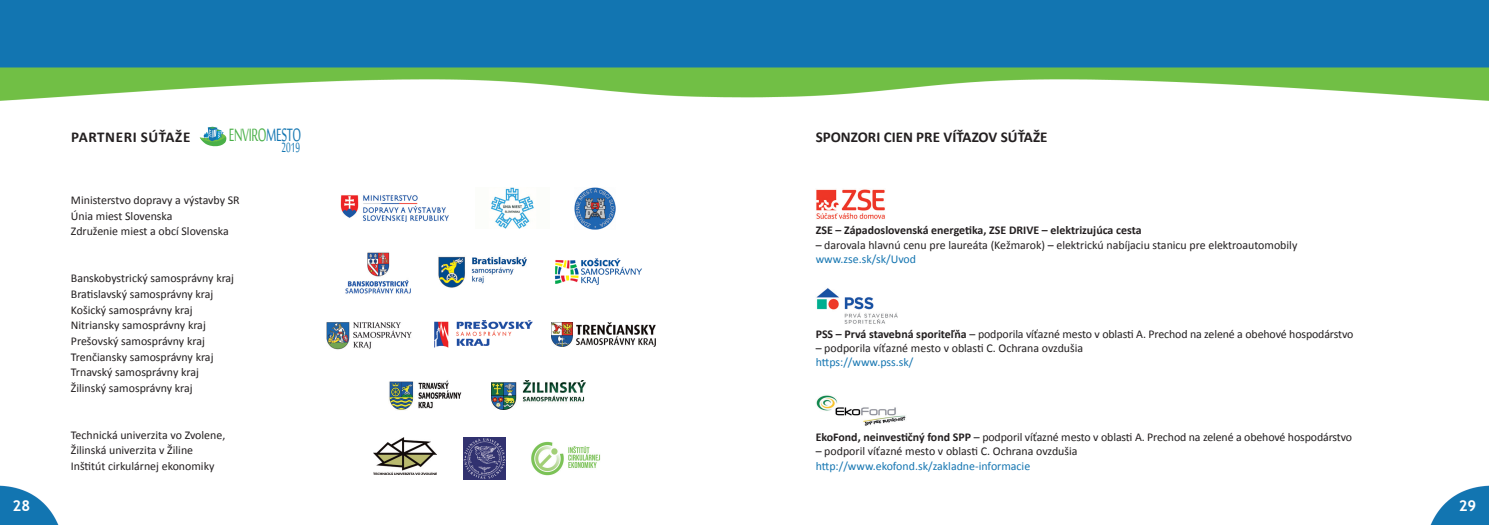
<style>
.page{position:relative;width:1489px;height:525px;background:#fff}
.page>*{position:absolute;margin:0;border:0;box-sizing:border-box;transform-origin:0 0}
.t1{font:24.62px "Sakkal Majalla";letter-spacing:-.025em;color:#4ab048;scale:.63 1}
.t2{font:18.25px "Sakkal Majalla";color:#1275b1;scale:.63 1}
.t3{font:700 15px "Calibri";color:#231f20}
.t4{font:700 15px "Calibri";letter-spacing:.04em;color:#231f20}
.t5{font:700 15px "Trebuchet MS";color:#fff}
.t6{font:11.88px/15.6px "Calibri";color:#231f20}
.t7{font:11.88px "Calibri";color:#1475b1}
.t8{font:700 11.88px "Calibri";color:#231f20}
.s1{color:#1275b1}
.s2{font-weight:700}
</style>
<div class="page">
<img style="left:762px;top:0;width:726px;height:524px">
<img style="left:0;top:0;width:762px;height:524px">
<svg style="left:200px;top:127px;width:27px;height:20px"></svg>
<img style="left:340px;top:195px;width:109px;height:26px">
<img style="left:475px;top:187px;width:74px;height:42px">
<img style="left:574px;top:187px;width:42px;height:42px">
<img style="left:435px;top:256px;width:93px;height:32px">
<img style="left:344px;top:251px;width:69px;height:43px">
<img style="left:553px;top:257px;width:89px;height:30px">
<img style="left:325px;top:319px;width:87px;height:31px">
<img style="left:431px;top:320px;width:104px;height:29px">
<img style="left:551px;top:322px;width:104px;height:25px">
<img style="left:388px;top:379px;width:74px;height:31px">
<img style="left:492px;top:380px;width:94px;height:29px">
<img style="left:373px;top:437px;width:63px;height:37px">
<img style="left:463px;top:437px;width:42px;height:42px">
<img style="left:530px;top:440px;width:70px;height:36px">
<img style="left:815px;top:188px;width:71px;height:31px">
<img style="left:815px;top:287px;width:83px;height:37px">
<img style="left:815px;top:394px;width:91px;height:33px">
<p class="t4" style="left:71px;top:127px;width:121px">PARTNERI SÚŤAŽE</p>
<h2 class="t1" style="left:229px;top:122px;width:116px">ENVIRO<span class="s1">MESTO</span></h2>
<p class="t2" style="left:281px;top:137px;width:31px">2019</p>
<p class="t6" style="left:71px;top:192px;width:170px">Ministerstvo dopravy a výstavby SR<br>Únia miest Slovenska<br>Združenie miest a obcí Slovenska</p>
<p class="t6" style="left:71px;top:270px;width:165px">Banskobystrický samosprávny kraj<br>Bratislavský samosprávny kraj<br>Košický samosprávny kraj<br>Nitriansky samosprávny kraj<br>Prešovský samosprávny kraj<br>Trenčiansky samosprávny kraj<br>Trnavský samosprávny kraj<br>Žilinský samosprávny kraj</p>
<p class="t6" style="left:71px;top:426px;width:156px">Technická univerzita vo Zvolene,<br>Žilinská univerzita v Žiline<br>Inštitút cirkulárnej ekonomiky</p>
<p class="t3" style="left:815px;top:127px;width:233px">SPONZORI CIEN PRE VÍŤAZOV SÚŤAŽE</p>
<p class="t8" style="left:815px;top:223px;width:327px">ZSE – Západoslovenská energetika, ZSE DRIVE – elektrizujúca cesta</p>
<p class="t6" style="left:815px;top:236px;width:483px">– darovala hlavnú cenu pre laureáta (Kežmarok) – elektrickú nabíjaciu stanicu pre elektroautomobily</p>
<p class="t7" style="left:815px;top:251px;width:102px">www.zse.sk/sk/Uvod</p>
<p class="t6" style="left:815px;top:325px;width:539px"><span class="s2">PSS – Prvá stavebná sporiteľňa</span> – podporila víťazné mesto v oblasti A. Prechod na zelené a obehové hospodárstvo</p>
<p class="t6" style="left:815px;top:339px;width:269px">– podporila víťazné mesto v oblasti C. Ochrana ovzdušia</p>
<p class="t7" style="left:815px;top:355px;width:99px">https://www.pss.sk/</p>
<p class="t6" style="left:815px;top:428px;width:538px"><span class="s2">EkoFond, neinvestičný fond SPP</span> – podporil víťazné mesto v oblasti A. Prechod na zelené a obehové hospodárstvo</p>
<p class="t6" style="left:815px;top:443px;width:263px">– podporil víťazné mesto v oblasti C. Ochrana ovzdušia</p>
<p class="t7" style="left:815px;top:458px;width:216px">http://www.ekofond.sk/zakladne-informacie</p>
<p class="t5" style="left:13px;top:496px;width:19px">28</p>
<p class="t5" style="left:1458px;top:496px;width:19px">29</p>
</div>
